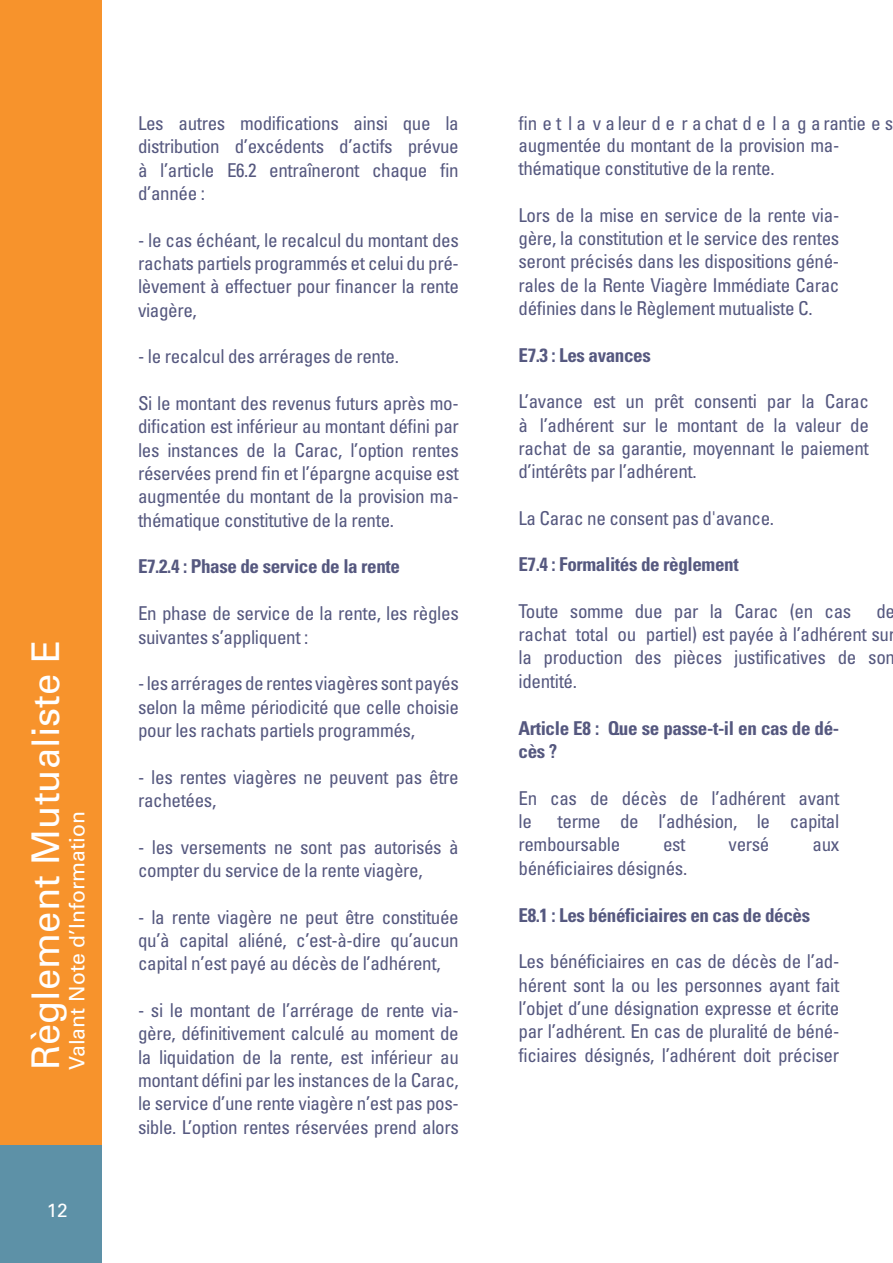
<style>
.page{position:relative;width:893px;height:1263px;background:#fff}
.page>*{position:absolute;margin:0;border:0;box-sizing:border-box;transform-origin:0 0}
.t1{font:38.25px "Univers LT Std";color:#fff}
.t2{font:21.15px "Univers LT Std";color:#fff}
.t3{font:condensed 19.05px/23.4px "Univers LT Std";letter-spacing:-.02em;color:#55587f;text-align:justify}
.t4{font:700 condensed 19.05px/23.4px "Univers LT Std";letter-spacing:-.02em;color:#55587f}
.t5{font:19.05px "Univers LT Std";color:#fff}
</style>
<div class="page">
<div style="left:0;top:1144px;width:102px;height:119px;background:#5d91a7"></div>
<div style="left:0;top:0;width:102px;height:1144px;background:#f7932c"></div>
<p class="t1" style="left:23px;top:1070px;width:432px;rotate:-90deg">Règlement Mutualiste E</p>
<p class="t2" style="left:65px;top:1070px;width:260px;rotate:-90deg">Valant Note d’Information</p>
<p class="t5" style="left:47px;top:1199px;width:22px">12</p>
<p class="t3" style="left:138px;top:111px;width:322px">Les autres modifications ainsi que la distribution d’excédents d’actifs prévue à l’article E6.2 entraîneront chaque fin d’année :</p>
<p class="t3" style="left:138px;top:228px;width:322px">- le cas échéant, le recalcul du montant des rachats partiels programmés et celui du pré&shy;lèvement à effectuer pour financer la rente viagère,</p>
<p class="t3" style="left:138px;top:345px;width:262px">- le recalcul des arrérages de rente.</p>
<p class="t3" style="left:138px;top:391px;width:322px">Si le montant des revenus futurs après mo&shy;dification est inférieur au montant défini par les instances de la Carac, l’option rentes réservées prend fin et l’épargne acquise est augmentée du montant de la provision ma&shy;thématique constitutive de la rente.</p>
<p class="t4" style="left:138px;top:555px;width:264px">E7.2.4 : Phase de service de la rente</p>
<p class="t3" style="left:138px;top:601px;width:322px">En phase de service de la rente, les règles suivantes s’appliquent :</p>
<p class="t3" style="left:138px;top:671px;width:322px">- les arrérages de rentes viagères sont payés selon la même périodicité que celle choisie pour les rachats partiels programmés,</p>
<p class="t3" style="left:138px;top:765px;width:322px">- les rentes viagères ne peuvent pas être rachetées,</p>
<p class="t3" style="left:138px;top:835px;width:322px">- les versements ne sont pas autorisés à compter du service de la rente viagère,</p>
<p class="t3" style="left:138px;top:905px;width:322px">- la rente viagère ne peut être constituée qu’à capital aliéné, c’est-à-dire qu’aucun capital n’est payé au décès de l’adhérent,</p>
<p class="t3" style="left:138px;top:998px;width:322px">- si le montant de l’arrérage de rente via&shy;gère, définitivement calculé au moment de la liquidation de la rente, est inférieur au montant défini par les instances de la Carac, le service d’une rente viagère n’est pas pos&shy;sible. L’option rentes réservées prend alors</p>
<p class="t3" style="left:518px;top:111px;width:376px;line-height:22.6px;text-align:left">finet la valeurde rachatde la garantiees augmentée du montant de la provision ma&shy;thématique constitutive de la rente.</p>
<p class="t3" style="left:518px;top:203px;width:322px">Lors de la mise en service de la rente via&shy;gère, la constitution et le service des rentes seront précisés dans les dispositions géné&shy;rales de la Rente Viagère Immédiate Carac définies dans le Règlement mutualiste C.</p>
<p class="t4" style="left:518px;top:343px;width:134px">E7.3 : Les avances</p>
<p class="t3" style="left:518px;top:389px;width:352px">L’avance est un prêt consenti par la Carac à l’adhérent sur le montant de la valeur de rachat de sa garantie, moyennant le paiement d’intérêts par l’adhérent.</p>
<p class="t3" style="left:518px;top:506px;width:257px">La Carac ne consent pas d'avance.</p>
<p class="t4" style="left:518px;top:553px;width:222px">E7.4 : Formalités de règlement</p>
<p class="t3" style="left:518px;top:599px;width:334px">Toute somme due par la Carac (en cas</p>
<p class="t3" style="left:518px;top:599px;width:378px;text-indent:358px">de rachat total ou partiel) est payée à l’adhérent sur la production des pièces justificatives de son identité.</p>
<p class="t4" style="left:518px;top:716px;width:322px">Article E8 : Que se passe-t-il en cas de dé&shy;cès ?</p>
<p class="t3" style="left:518px;top:786px;width:322px">En cas de décès de l’adhérent avant le</p>
<p class="t3" style="left:518px;top:809px;width:322px;text-indent:39px">terme de l’adhésion, le capital remboursable</p>
<p class="t3" style="left:663px;top:833px;width:24px">est</p>
<p class="t3" style="left:729px;top:833px;width:42px">versé</p>
<p class="t3" style="left:813px;top:833px;width:28px">aux</p>
<p class="t3" style="left:518px;top:856px;width:170px">bénéficiaires désignés.</p>
<p class="t4" style="left:518px;top:903px;width:293px">E8.1 : Les bénéficiaires en cas de décès</p>
<p class="t3" style="left:518px;top:949px;width:322px">Les bénéficiaires en cas de décès de l’ad&shy;hérent sont la ou les personnes ayant fait l’objet d’une désignation expresse et écrite par l’adhérent. En cas de pluralité de béné-</p>
<p class="t3" style="left:518px;top:1043px;width:322px">ficiaires désignés, l’adhérent doit préciser</p>
</div>
